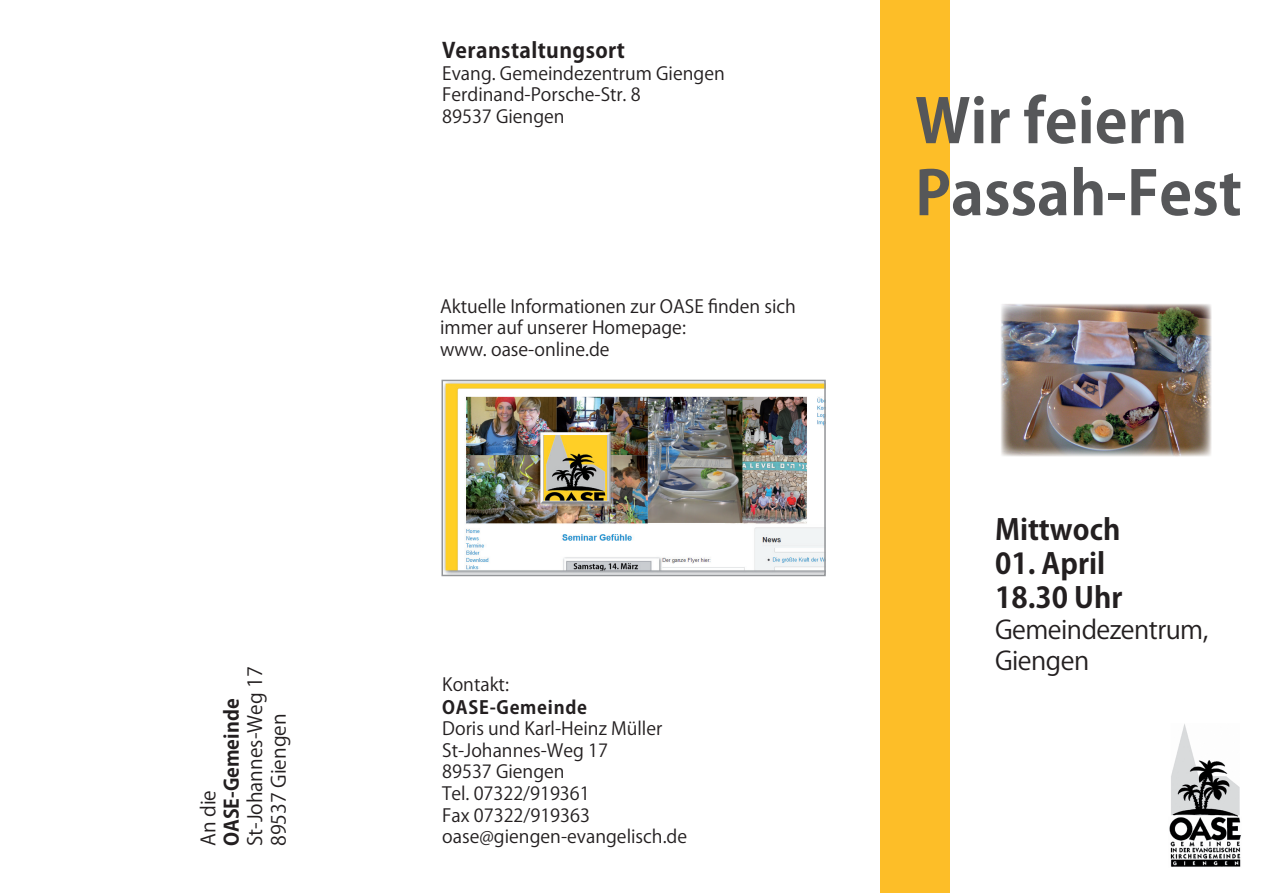
<style>
.page{position:relative;width:1263px;height:893px;background:#fff}
.page>*{position:absolute;margin:0;border:0;box-sizing:border-box;transform-origin:0 0}
.t1{font:700 60px/72px "Koz Go Pro";color:#565759}
.t2{font:700 28.5px/34.2px "Koz Go Pro";color:#231f20}
.t3{font:25.5px/30.6px "Koz Go Pro";letter-spacing:-.02em;color:#231f20}
.t4{font:700 21px "Koz Go Pro";letter-spacing:.02em;color:#231f20}
.t5{font:19.5px/23.4px "Koz Go Pro";color:#231f20}
.t6{font:700 19.5px "Koz Go Pro";color:#231f20}
.t7{font:18px/21.6px "Koz Go Pro";color:#231f20}
.t8{font:700 18px "Koz Go Pro";letter-spacing:.04em;color:#231f20}
</style>
<div class="page">
<div style="left:880px;top:0;width:70px;height:893px;background:#fdbe28"></div>
<img style="left:1169px;top:724px;width:72px;height:143px">
<img style="left:444px;top:383px;width:379px;height:190px">
<div style="left:441px;top:380px;width:385px;height:196px;border:2px solid #939598"></div>
<img style="left:1001px;top:304px;width:211px;height:153px">
<p class="t5" style="left:244px;top:846px;width:181px;rotate:-90deg">St-Johannes-Weg 17<br>89537 Giengen</p>
<p class="t6" style="left:219px;top:846px;width:149px;rotate:-90deg">OASE-Gemeinde</p>
<p class="t5" style="left:197px;top:846px;width:58px;rotate:-90deg">An die</p>
<p class="t4" style="left:442px;top:37px;width:184px">Veranstaltungsort</p>
<p class="t7" style="left:442px;top:63px;width:284px">Evang. Gemeindezentrum Giengen<br>Ferdinand-Porsche-Str. 8<br>89537 Giengen</p>
<p class="t7" style="left:440px;top:296px;width:357px">Aktuelle Informationen zur OASE finden sich immer auf unserer Homepage:<br>www. oase-online.de</p>
<p class="t7" style="left:442px;top:674px;width:68px">Kontakt:</p>
<p class="t8" style="left:442px;top:695px;width:146px">OASE-Gemeinde</p>
<p class="t7" style="left:442px;top:718px;width:246px">Doris und Karl-Heinz Müller<br>St-Johannes-Weg 17<br>89537 Giengen<br>Tel. 07322/919361<br>Fax 07322/919363 oase@giengen-evangelisch.de</p>
<h1 class="t1" style="left:915px;top:89px;width:328px">Wir feiern<br>Passah-Fest</h1>
<h2 class="t2" style="left:995px;top:514px;width:127px">Mittwoch</h2>
<h2 class="t2" style="left:995px;top:548px;width:129px">01. April<br>18.30 Uhr</h2>
<h3 class="t3" style="left:995px;top:615px;width:215px">Gemeindezentrum,<br>Giengen</h3>
</div>
